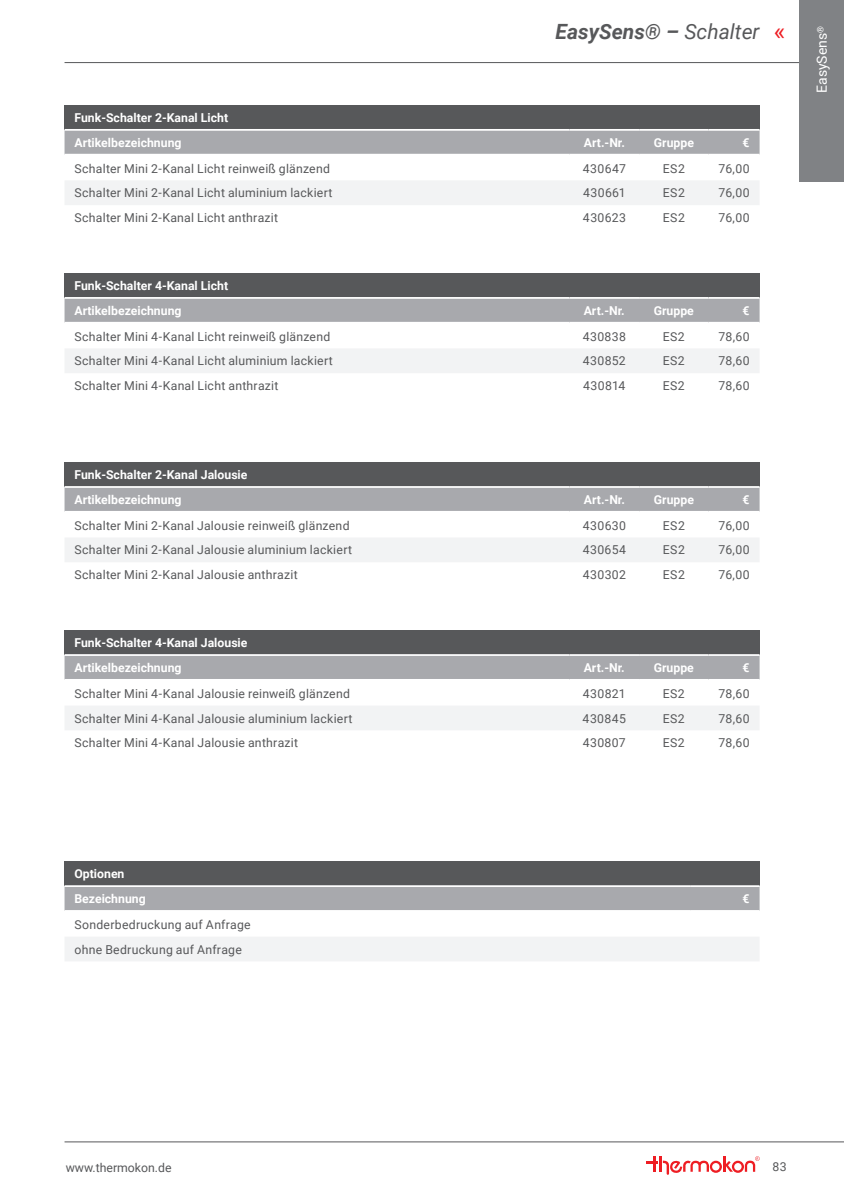
<style>
.page{position:relative;width:844px;height:1191px;background:#fff}
.page>*{position:absolute;margin:0;border:0;box-sizing:border-box;transform-origin:0 0}
.t1{font:24.5px "Roboto";color:#ee1d23}
.t2{font:italic 700 21px "Roboto";color:#57585a}
.t3{font:14px "Roboto";color:#fff}
.t4{font:12.25px/24.8px "Roboto";letter-spacing:.02em;color:#57585a}
.t5{font:700 12.25px/24.8px "Roboto";color:#fff}
.t6{font:12.25px "Roboto";color:#57585a}
.s1{font-weight:400}
</style>
<div class="page">
<hr style="left:64px;top:62px;width:779px;height:1px;background:#57585a">
<hr style="left:64px;top:1141px;width:779px;height:1px;background:#57585a">
<svg style="left:646px;top:1156px;width:113px;height:18px"></svg>
<div style="left:799px;top:0;width:44px;height:181px;background:#808285"></div>
<div style="left:64px;top:105px;width:695px;height:25px;background:#57585a"></div>
<div style="left:64px;top:131px;width:695px;height:23px;background:#a8a9ad"></div>
<div style="left:65px;top:181px;width:694px;height:24px;background:#f2f3f4"></div>
<hr style="left:64px;top:129px;width:505px;height:2px;background:#fff">
<hr style="left:569px;top:129px;width:70px;height:2px;background:#fff">
<hr style="left:639px;top:129px;width:69px;height:2px;background:#fff">
<hr style="left:708px;top:129px;width:51px;height:2px;background:#fff">
<div style="left:64px;top:273px;width:695px;height:25px;background:#57585a"></div>
<div style="left:64px;top:299px;width:695px;height:23px;background:#a8a9ad"></div>
<div style="left:65px;top:349px;width:694px;height:24px;background:#f2f3f4"></div>
<hr style="left:64px;top:297px;width:505px;height:2px;background:#fff">
<hr style="left:569px;top:297px;width:70px;height:2px;background:#fff">
<hr style="left:639px;top:297px;width:69px;height:2px;background:#fff">
<hr style="left:708px;top:297px;width:51px;height:2px;background:#fff">
<div style="left:64px;top:462px;width:695px;height:25px;background:#57585a"></div>
<div style="left:64px;top:488px;width:695px;height:23px;background:#a8a9ad"></div>
<div style="left:65px;top:538px;width:694px;height:24px;background:#f2f3f4"></div>
<hr style="left:64px;top:486px;width:505px;height:2px;background:#fff">
<hr style="left:569px;top:486px;width:70px;height:2px;background:#fff">
<hr style="left:639px;top:486px;width:69px;height:2px;background:#fff">
<hr style="left:708px;top:486px;width:51px;height:2px;background:#fff">
<div style="left:64px;top:630px;width:695px;height:25px;background:#57585a"></div>
<div style="left:64px;top:656px;width:695px;height:23px;background:#a8a9ad"></div>
<div style="left:65px;top:706px;width:694px;height:24px;background:#f2f3f4"></div>
<hr style="left:64px;top:654px;width:505px;height:2px;background:#fff">
<hr style="left:569px;top:654px;width:70px;height:2px;background:#fff">
<hr style="left:639px;top:654px;width:69px;height:2px;background:#fff">
<hr style="left:708px;top:654px;width:51px;height:2px;background:#fff">
<div style="left:64px;top:861px;width:695px;height:25px;background:#57585a"></div>
<div style="left:64px;top:887px;width:695px;height:23px;background:#a8a9ad"></div>
<div style="left:65px;top:937px;width:694px;height:24px;background:#f2f3f4"></div>
<hr style="left:64px;top:885px;width:626px;height:2px;background:#fff">
<hr style="left:690px;top:885px;width:69px;height:2px;background:#fff">
<p class="t5" style="left:74px;top:105px;width:155px">Funk-Schalter 2-Kanal Licht<br>Artikelbezeichnung</p>
<h2 class="t2" style="left:555px;top:17px;width:205px">EasySens® – <span class="s1">Schalter</span></h2>
<p class="t5" style="left:583px;top:130px;width:43px">Art.-Nr.</p>
<p class="t5" style="left:653px;top:130px;width:42px">Gruppe</p>
<p class="t5" style="left:742px;top:130px;width:9px">€</p>
<p class="t4" style="left:74px;top:155px;width:257px">Schalter Mini 2-Kanal Licht reinweiß glänzend</p>
<p class="t4" style="left:582px;top:155px;width:45px">430647</p>
<p class="t4" style="left:662px;top:155px;width:23px">ES2</p>
<p class="t4" style="left:718px;top:155px;width:33px">76,00</p>
<p class="t4" style="left:74px;top:180px;width:259px">Schalter Mini 2-Kanal Licht aluminium lackiert</p>
<p class="t4" style="left:583px;top:180px;width:44px">430661</p>
<p class="t4" style="left:662px;top:180px;width:23px">ES2</p>
<p class="t4" style="left:718px;top:180px;width:33px">76,00</p>
<p class="t4" style="left:74px;top:205px;width:205px">Schalter Mini 2-Kanal Licht anthrazit</p>
<p class="t4" style="left:582px;top:205px;width:44px">430623</p>
<p class="t4" style="left:662px;top:205px;width:23px">ES2</p>
<p class="t4" style="left:718px;top:205px;width:33px">76,00</p>
<h1 class="t1" style="left:773px;top:14px;width:13px">«</h1>
<p class="t3" style="left:811px;top:93px;width:68px;rotate:-90deg">EasySens<sup>®</sup></p>
<p class="t5" style="left:74px;top:273px;width:155px">Funk-Schalter 4-Kanal Licht<br>Artikelbezeichnung</p>
<p class="t5" style="left:583px;top:298px;width:43px">Art.-Nr.</p>
<p class="t5" style="left:653px;top:298px;width:42px">Gruppe</p>
<p class="t5" style="left:742px;top:298px;width:9px">€</p>
<p class="t4" style="left:74px;top:323px;width:257px">Schalter Mini 4-Kanal Licht reinweiß glänzend</p>
<p class="t4" style="left:582px;top:323px;width:45px">430838</p>
<p class="t4" style="left:662px;top:323px;width:23px">ES2</p>
<p class="t4" style="left:718px;top:323px;width:33px">78,60</p>
<p class="t4" style="left:74px;top:348px;width:260px">Schalter Mini 4-Kanal Licht aluminium lackiert</p>
<p class="t4" style="left:582px;top:348px;width:44px">430852</p>
<p class="t4" style="left:662px;top:348px;width:23px">ES2</p>
<p class="t4" style="left:718px;top:348px;width:33px">78,60</p>
<p class="t4" style="left:74px;top:373px;width:205px">Schalter Mini 4-Kanal Licht anthrazit</p>
<p class="t4" style="left:583px;top:373px;width:44px">430814</p>
<p class="t4" style="left:662px;top:373px;width:23px">ES2</p>
<p class="t4" style="left:718px;top:373px;width:33px">78,60</p>
<p class="t5" style="left:74px;top:462px;width:174px">Funk-Schalter 2-Kanal Jalousie<br>Artikelbezeichnung</p>
<p class="t5" style="left:583px;top:487px;width:43px">Art.-Nr.</p>
<p class="t5" style="left:653px;top:487px;width:42px">Gruppe</p>
<p class="t5" style="left:742px;top:487px;width:9px">€</p>
<p class="t4" style="left:74px;top:512px;width:276px">Schalter Mini 2-Kanal Jalousie reinweiß glänzend</p>
<p class="t4" style="left:582px;top:512px;width:45px">430630</p>
<p class="t4" style="left:662px;top:512px;width:23px">ES2</p>
<p class="t4" style="left:718px;top:512px;width:33px">76,00</p>
<p class="t4" style="left:74px;top:537px;width:279px">Schalter Mini 2-Kanal Jalousie aluminium lackiert</p>
<p class="t4" style="left:582px;top:537px;width:45px">430654</p>
<p class="t4" style="left:662px;top:537px;width:23px">ES2</p>
<p class="t4" style="left:718px;top:537px;width:33px">76,00</p>
<p class="t4" style="left:74px;top:562px;width:225px">Schalter Mini 2-Kanal Jalousie anthrazit</p>
<p class="t4" style="left:582px;top:562px;width:45px">430302</p>
<p class="t4" style="left:662px;top:562px;width:23px">ES2</p>
<p class="t4" style="left:718px;top:562px;width:33px">76,00</p>
<p class="t5" style="left:74px;top:630px;width:174px">Funk-Schalter 4-Kanal Jalousie<br>Artikelbezeichnung</p>
<p class="t5" style="left:583px;top:655px;width:43px">Art.-Nr.</p>
<p class="t5" style="left:653px;top:655px;width:42px">Gruppe</p>
<p class="t5" style="left:742px;top:655px;width:9px">€</p>
<p class="t4" style="left:74px;top:680px;width:277px">Schalter Mini 4-Kanal Jalousie reinweiß glänzend</p>
<p class="t4" style="left:582px;top:680px;width:44px">430821</p>
<p class="t4" style="left:662px;top:680px;width:23px">ES2</p>
<p class="t4" style="left:718px;top:680px;width:33px">78,60</p>
<p class="t4" style="left:74px;top:705px;width:279px">Schalter Mini 4-Kanal Jalousie aluminium lackiert</p>
<p class="t4" style="left:582px;top:705px;width:45px">430845</p>
<p class="t4" style="left:662px;top:705px;width:23px">ES2</p>
<p class="t4" style="left:718px;top:705px;width:33px">78,60</p>
<p class="t4" style="left:74px;top:730px;width:225px">Schalter Mini 4-Kanal Jalousie anthrazit</p>
<p class="t4" style="left:582px;top:730px;width:45px">430807</p>
<p class="t4" style="left:662px;top:730px;width:23px">ES2</p>
<p class="t4" style="left:718px;top:730px;width:33px">78,60</p>
<p class="t5" style="left:74px;top:861px;width:73px">Optionen<br>Bezeichnung</p>
<p class="t4" style="left:74px;top:911px;width:178px">Sonderbedruckung auf Anfrage ohne Bedruckung auf Anfrage</p>
<p class="t5" style="left:742px;top:886px;width:9px">€</p>
<p class="t6" style="left:66px;top:1159px;width:107px">www.thermokon.de</p>
<p class="t4" style="left:772px;top:1153px;width:16px">83</p>
</div>
